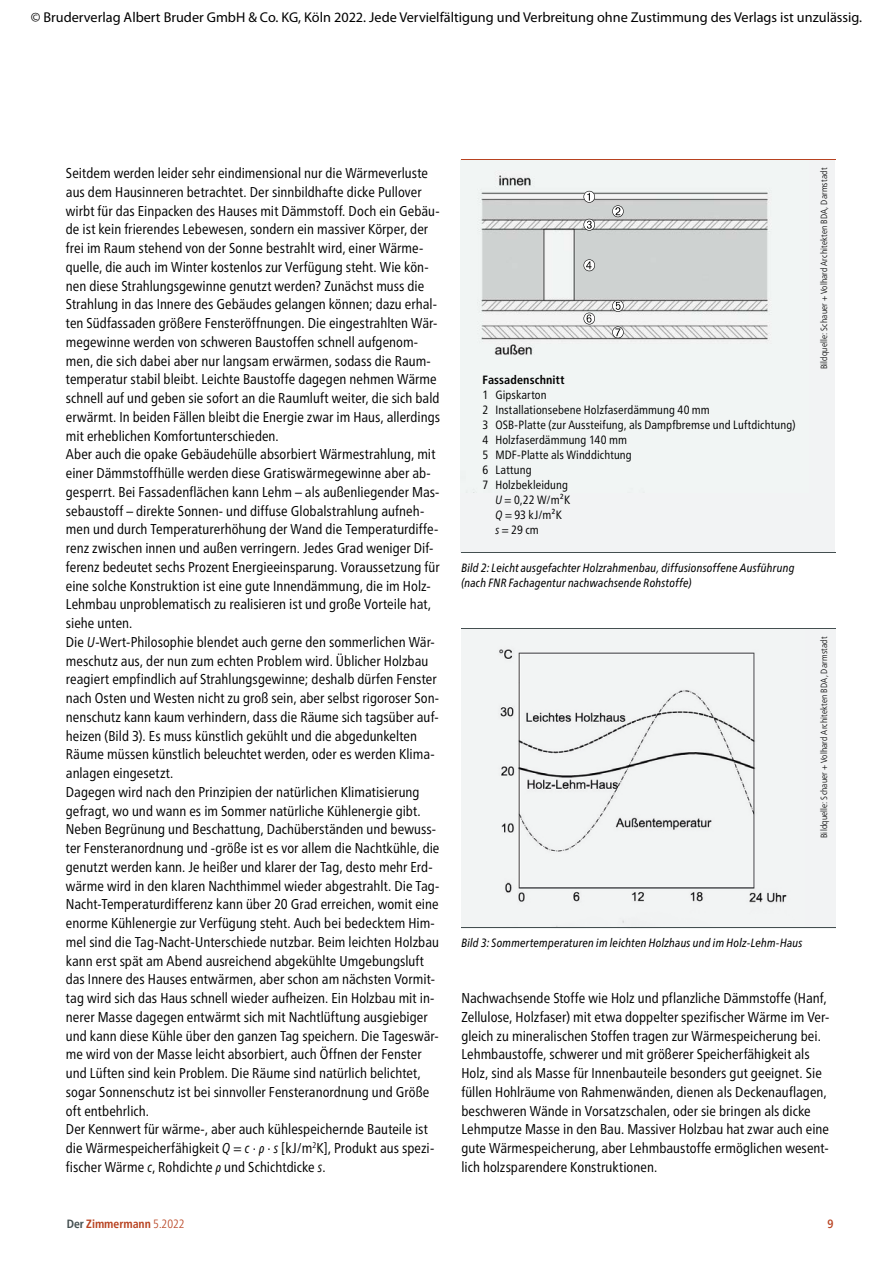
<style>
.page{position:relative;width:893px;height:1263px;background:#fff}
.page>*{position:absolute;margin:0;border:0;box-sizing:border-box;transform-origin:0 0}
.t1{font:condensed 14.25px/18.8px "Frutiger Neue LT Pro";color:#000}
.t2{font:14.25px "Myriad Pro";color:#000}
.t3{font:condensed 12px "Frutiger Neue LT Pro";letter-spacing:.01em;color:#000}
.t4{font:italic condensed 12px/15px "Frutiger Neue LT Pro";letter-spacing:.015em;color:#000}
.t5{font:700 condensed 12px "Frutiger Neue LT Pro";color:#b84220}
.t6{font:700 condensed 12px "Frutiger Neue LT Pro";letter-spacing:.015em;color:#000}
.t7{font:500 condensed 12px "Frutiger Neue LT Pro";color:#b84220}
.t8{font:300 condensed 9px "Frutiger Neue LT Pro";letter-spacing:.02em;color:#000}
.s1{font-style:italic}
.s2{font-family:"Myriad Pro";font-style:italic}
.s3{color:#444f50}
.s4{font-weight:300}
</style>
<div class="page">
<div style="left:461px;top:628px;width:375px;height:300px;background:#f2f3f4"></div>
<img style="left:499px;top:649px;width:288px;height:278px">
<div style="left:460px;top:159px;width:374px;height:393px;background:#f2f3f4"></div>
<img style="left:481px;top:175px;width:287px;height:180px">
<hr style="left:461px;top:552px;width:375px;height:1px;background:#444f50">
<hr style="left:461px;top:159px;width:375px;height:1px;background:#b84220">
<svg style="left:583px;top:191px;width:12px;height:12px"></svg>
<svg style="left:612px;top:205px;width:12px;height:12px"></svg>
<svg style="left:583px;top:219px;width:12px;height:12px"></svg>
<svg style="left:583px;top:259px;width:12px;height:12px"></svg>
<svg style="left:612px;top:300px;width:12px;height:12px"></svg>
<svg style="left:583px;top:313px;width:12px;height:11px"></svg>
<svg style="left:612px;top:326px;width:12px;height:12px"></svg>
<hr style="left:461px;top:628px;width:375px;height:1px;background:#444f50">
<hr style="left:461px;top:927px;width:375px;height:1px;background:#444f50">
<p class="t2" style="left:31px;top:10px;width:833px">© Bruderverlag Albert Bruder GmbH &amp; Co. KG, Köln 2022. Jede Vervielfältigung und Verbreitung ohne Zustimmung des Verlags ist unzulässig.</p>
<p class="t1" style="left:66px;top:164px;width:376px">Seitdem werden leider sehr eindimensional nur die Wärmeverluste aus dem Hausinneren betrachtet. Der sinnbildhafte dicke Pullover wirbt für das Einpacken des Hauses mit Dämmstoff. Doch ein Gebäu&shy;de ist kein frierendes Lebewesen, sondern ein massiver Körper, der frei im Raum stehend von der Sonne bestrahlt wird, einer Wärme&shy;quelle, die auch im Winter kostenlos zur Verfügung steht. Wie kön&shy;nen diese Strahlungsgewinne genutzt werden? Zunächst muss die Strahlung in das Innere des Gebäudes gelangen können; dazu erhal&shy;ten Südfassaden größere Fensteröffnungen. Die eingestrahlten Wär&shy;megewinne werden von schweren Baustoffen schnell aufgenom&shy;men, die sich dabei aber nur langsam erwärmen, sodass die Raum&shy;temperatur stabil bleibt. Leichte Baustoffe dagegen nehmen Wärme schnell auf und geben sie sofort an die Raumluft weiter, die sich bald erwärmt. In beiden Fällen bleibt die Energie zwar im Haus, allerdings mit erheblichen Komfortunterschieden.<br>Aber auch die opake Gebäudehülle absorbiert Wärmestrahlung, mit einer Dämmstoffhülle werden diese Gratiswärmegewinne aber ab&shy;gesperrt. Bei Fassadenflächen kann Lehm – als außenliegender Mas&shy;sebaustoff – direkte Sonnen- und diffuse Globalstrahlung aufneh&shy;men und durch Temperaturerhöhung der Wand die Temperaturdiffe&shy;renz zwischen innen und außen verringern. Jedes Grad weniger Dif&shy;ferenz bedeutet sechs Prozent Energieeinsparung. Voraussetzung für eine solche Konstruktion ist eine gute Innendämmung, die im Holz-Lehmbau unproblematisch zu realisieren ist und große Vorteile hat, siehe unten.<br>Die <span class="s1">U</span>-Wert-Philosophie blendet auch gerne den sommerlichen Wär&shy;meschutz aus, der nun zum echten Problem wird. Üblicher Holzbau reagiert empfindlich auf Strahlungsgewinne; deshalb dürfen Fenster nach Osten und Westen nicht zu groß sein, aber selbst rigoroser Son&shy;nenschutz kann kaum verhindern, dass die Räume sich tagsüber auf&shy;heizen (Bild 3). Es muss künstlich gekühlt und die abgedunkelten Räume müssen künstlich beleuchtet werden, oder es werden Klima&shy;anlagen eingesetzt.<br>Dagegen wird nach den Prinzipien der natürlichen Klimatisierung gefragt, wo und wann es im Sommer natürliche Kühlenergie gibt.<br>Neben Begrünung und Beschattung, Dachüberständen und bewuss&shy;ter Fensteranordnung und -größe ist es vor allem die Nachtkühle, die genutzt werden kann. Je heißer und klarer der Tag, desto mehr Erd&shy;wärme wird in den klaren Nachthimmel wieder abgestrahlt. Die Tag-Nacht-Temperaturdifferenz kann über 20 Grad erreichen, womit eine enorme Kühlenergie zur Verfügung steht. Auch bei bedecktem Him&shy;mel sind die Tag-Nacht-Unterschiede nutzbar. Beim leichten Holzbau kann erst spät am Abend ausreichend abgekühlte Umgebungsluft das Innere des Hauses entwärmen, aber schon am nächsten Vormit&shy;tag wird sich das Haus schnell wieder aufheizen. Ein Holzbau mit in&shy;nerer Masse dagegen entwärmt sich mit Nachtlüftung ausgiebiger und kann diese Kühle über den ganzen Tag speichern. Die Tageswär&shy;me wird von der Masse leicht absorbiert, auch Öffnen der Fenster und Lüften sind kein Problem. Die Räume sind natürlich belichtet, sogar Sonnenschutz ist bei sinnvoller Fensteranordnung und Größe oft entbehrlich.<br>Der Kennwert für wärme-, aber auch kühlespeichernde Bauteile ist die Wärmespeicherfähigkeit <span class="s1">Q</span> = <span class="s1">c</span> ∙ <span class="s2">ρ</span> ∙ <span class="s1">s</span> [kJ/m<sup>2</sup>K], Produkt aus spezi&shy;fischer Wärme <span class="s1">c</span>, Rohdichte <span class="s2">ρ</span> und Schichtdicke <span class="s1">s</span>.</p>
<p class="t6" style="left:483px;top:372px;width:83px">Fassadenschnitt</p>
<p class="t3" style="left:483px;top:387px;width:65px">1 Gipskarton</p>
<p class="t3" style="left:483px;top:402px;width:229px">2 Installationsebene Holz faserdämmung 40 mm</p>
<p class="t3" style="left:483px;top:417px;width:314px">3 OSB-Platte (zur Aussteifung, als Dampfbremse und Luftdichtung)</p>
<p class="t3" style="left:483px;top:432px;width:146px">4 Holzfaserdämmung 140 mm</p>
<p class="t3" style="left:483px;top:447px;width:151px">5 MDF-Platte als Winddichtung</p>
<p class="t3" style="left:483px;top:462px;width:51px">6 Lattung</p>
<p class="t3" style="left:483px;top:477px;width:87px">7 Holzbekleidung</p>
<p class="t3" style="left:495px;top:492px;width:76px"><span class="s1">U</span> = 0,22 W/m²K</p>
<p class="t3" style="left:495px;top:507px;width:68px"><span class="s1">Q</span> = 93 kJ/m²K</p>
<p class="t3" style="left:495px;top:522px;width:45px"><span class="s1">s</span> = 29 cm</p>
<p class="t4" style="left:461px;top:560px;width:335px">Bild 2: Leicht ausgefachter Holzrahmenbau, diffusionsoffene Ausführung (nach FNR Fachagentur nachwachsende Rohstoffe)</p>
<p class="t8" style="left:819px;top:369px;width:203px;rotate:-90deg">Bildquelle: Schauer + Volhard Architekten BDA, Darmstadt</p>
<p class="t8" style="left:819px;top:838px;width:203px;rotate:-90deg">Bildquelle: Schauer + Volhard Architekten BDA, Darmstadt</p>
<p class="t4" style="left:461px;top:935px;width:343px">Bild 3: Sommertemperaturen im leichten Holzhaus und im Holz-Lehm-Haus</p>
<p class="t1" style="left:461px;top:989px;width:369px">Nachwachsende Stoffe wie Holz und pflanzliche Dämmstoffe (Hanf, Zellulose, Holzfaser) mit etwa doppelter spezifischer Wärme im Ver&shy;gleich zu mineralischen Stoffen tragen zur Wärmespeicherung bei.<br>Lehmbaustoffe, schwerer und mit größerer Speicherfähigkeit als Holz, sind als Masse für Innenbauteile besonders gut geeignet. Sie füllen Hohlräume von Rahmenwänden, dienen als Deckenauflagen, beschweren Wände in Vorsatzschalen, oder sie bringen als dicke Lehmputze Masse in den Bau. Massiver Holzbau hat zwar auch eine gute Wärmespeicherung, aber Lehmbaustoffe ermöglichen wesent&shy;lich holzsparendere Konstruktionen.</p>
<p class="t5" style="left:67px;top:1217px;width:119px"><span class="s3">Der</span> Zimmermann <span class="s4">5 . 2022</span></p>
<p class="t7" style="left:827px;top:1217px;width:8px">9</p>
</div>
